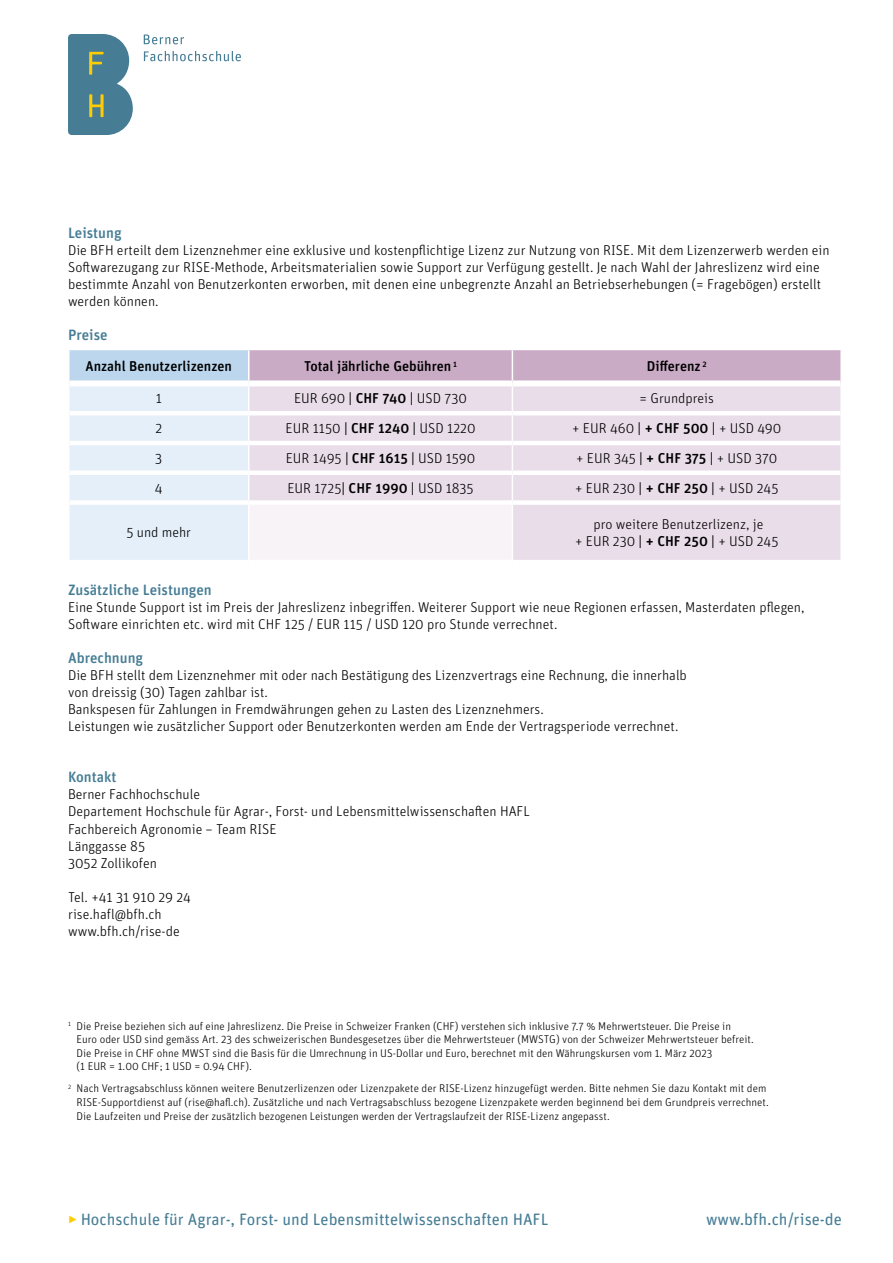
<style>
.page{position:relative;width:893px;height:1263px;background:#fff}
.page>*{position:absolute;margin:0;border:0;box-sizing:border-box;transform-origin:0 0}
.t1{font:16.5px "Unit Rounded Pro";color:#467d95}
.t2{font:500 15px "Unit Rounded Pro";color:#467d95}
.t3{font:300 14.25px/17px "Unit Rounded Pro";color:#000}
.t4{font:500 14.25px "Unit Rounded Pro";color:#000}
.t5{font:300 11.25px/13.6px "Unit Rounded Pro";color:#000}
.s1{font-weight:400}
.s2{font-weight:500}
.s3{font-weight:300;color:#fc0}
</style>
<div class="page">
<svg style="left:68px;top:34px;width:65px;height:101px;background:#618e99"></svg>
<svg style="left:144px;top:35px;width:40px;height:9px"></svg>
<svg style="left:144px;top:51px;width:97px;height:10px"></svg>
<svg style="left:70px;top:350px;width:771px;height:210px;background:#e4dce9"></svg>
<hr style="left:840px;top:473px;width:2px;height:29px;background:#fff">
<hr style="left:248px;top:505px;width:1px;height:55px;background:#fff">
<hr style="left:512px;top:505px;width:1px;height:55px;background:#fff">
<hr style="left:840px;top:502px;width:2px;height:58px;background:#fff">
<div style="left:70px;top:380px;width:179px;height:6px;background:#fff"></div>
<div style="left:249px;top:380px;width:263px;height:6px;background:#fff"></div>
<div style="left:512px;top:380px;width:328px;height:6px;background:#fff"></div>
<div style="left:70px;top:470px;width:179px;height:5px;background:#fff"></div>
<div style="left:249px;top:470px;width:263px;height:5px;background:#fff"></div>
<div style="left:512px;top:470px;width:328px;height:5px;background:#fff"></div>
<hr style="left:70px;top:441px;width:179px;height:4px;background:#fff">
<hr style="left:249px;top:441px;width:263px;height:4px;background:#fff">
<hr style="left:512px;top:441px;width:328px;height:4px;background:#fff">
<hr style="left:70px;top:411px;width:179px;height:4px;background:#fff">
<hr style="left:249px;top:411px;width:263px;height:4px;background:#fff">
<hr style="left:512px;top:411px;width:328px;height:4px;background:#fff">
<div style="left:70px;top:500px;width:179px;height:5px;background:#fff"></div>
<div style="left:249px;top:500px;width:263px;height:5px;background:#fff"></div>
<div style="left:512px;top:500px;width:328px;height:5px;background:#fff"></div>
<p class="t2" style="left:68px;top:222px;width:55px">Leistung</p>
<p class="t3" style="left:68px;top:241px;width:763px">Die BFH erteilt dem Lizenznehmer eine exklusive und kostenpflichtige Lizenz zur Nutzung von RISE. Mit dem Lizenzerwerb werden ein Softwarezugang zur RISE-Methode, Arbeitsmaterialien sowie Support zur Verfügung gestellt. Je nach Wahl der Jahreslizenz wird eine bestimmte Anzahl von Benutzerkonten erworben, mit denen eine unbegrenzte Anzahl an Betriebserhebungen (= Fragebögen) erstellt werden können.</p>
<p class="t2" style="left:68px;top:324px;width:41px">Preise</p>
<p class="t4" style="left:85px;top:356px;width:148px">Anzahl Benutzerlizenzen</p>
<p class="t4" style="left:304px;top:356px;width:155px">Total jährliche Gebühren <sup>1</sup></p>
<p class="t4" style="left:647px;top:356px;width:61px">Differenz <sup>2</sup></p>
<p class="t3" style="left:156px;top:390px;width:8px">1</p>
<p class="t3" style="left:294px;top:390px;width:175px">EUR 690 <span class="s1">|</span> <span class="s2">CHF 740</span> <span class="s1">|</span> USD 730</p>
<p class="t3" style="left:640px;top:390px;width:76px">= Grundpreis</p>
<p class="t3" style="left:155px;top:419px;width:8px">2</p>
<p class="t3" style="left:286px;top:419px;width:191px">EUR 1150 <span class="s1">|</span> <span class="s2">CHF 1240</span> <span class="s1">|</span> USD 1220</p>
<p class="t3" style="left:572px;top:419px;width:211px">+ EUR 460 <span class="s1">|</span> <span class="s2">+ CHF 500</span> <span class="s1">|</span> + USD 490</p>
<p class="t3" style="left:155px;top:449px;width:9px">3</p>
<p class="t3" style="left:286px;top:449px;width:191px">EUR 1495 <span class="s1">|</span> <span class="s2">CHF 1615</span> <span class="s1">|</span> USD 1590</p>
<p class="t3" style="left:576px;top:449px;width:203px">+ EUR 345 <span class="s1">|</span> <span class="s2">+ CHF 375</span> <span class="s1">|</span> + USD 370</p>
<p class="t3" style="left:155px;top:479px;width:9px">4</p>
<p class="t3" style="left:287px;top:479px;width:188px">EUR 1725<span class="s1">|</span> <span class="s2">CHF 1990</span> <span class="s1">|</span> USD 1835</p>
<p class="t3" style="left:575px;top:479px;width:205px">+ EUR 230 <span class="s1">|</span> <span class="s2">+ CHF 250</span> <span class="s1">|</span> + USD 245</p>
<p class="t3" style="left:126px;top:523px;width:66px">5 und mehr</p>
<p class="t3" style="left:575px;top:515px;width:205px;text-align:center">pro weitere Benutzerlizenz, je<br>+ EUR 230 <span class="s1">|</span> <span class="s2">+ CHF 250</span> <span class="s1">|</span> + USD 245</p>
<p class="t2" style="left:68px;top:579px;width:145px">Zusätzliche Leistungen</p>
<p class="t3" style="left:68px;top:599px;width:738px">Eine Stunde Support ist im Preis der Jahreslizenz inbegriffen. Weiterer Support wie neue Regionen erfassen, Masterdaten pflegen,<br>Software einrichten etc. wird mit CHF 125 / EUR 115 / USD 120 pro Stunde verrechnet.</p>
<p class="t2" style="left:68px;top:648px;width:77px">Abrechnung</p>
<p class="t3" style="left:68px;top:667px;width:620px">Die BFH stellt dem Lizenznehmer mit oder nach Bestätigung des Lizenzvertrags eine Rechnung, die innerhalb von dreissig (30) Tagen zahlbar ist.<br>Bankspesen für Zahlungen in Fremdwährungen gehen zu Lasten des Lizenznehmers.<br>Leistungen wie zusätzlicher Support oder Benutzerkonten werden am Ende der Vertragsperiode verrechnet.</p>
<p class="t2" style="left:68px;top:767px;width:50px">Kontakt</p>
<p class="t3" style="left:68px;top:786px;width:464px">Berner Fachhochschule<br>Departement Hochschule für Agrar-, Forst- und Lebensmittelwissenschaften HAFL Fachbereich Agronomie – Team RISE<br>Länggasse 85<br>3052 Zollikofen</p>
<p class="t3" style="left:68px;top:888px;width:125px">Tel. +41 31 910 29 24 rise.hafl@bfh.ch www.bfh.ch/rise-de</p>
<p class="t5" style="left:77px;top:1018px;width:679px;text-indent:-9px"><sup>1</sup> Die Preise beziehen sich auf eine Jahreslizenz. Die Preise in Schweizer Franken (CHF) verstehen sich inklusive 7.7 % Mehrwertsteuer. Die Preise in Euro oder USD sind gemäss Art. 23 des schweizerischen Bundesgesetzes über die Mehrwertsteuer (MWSTG) von der Schweizer Mehrwertsteuer befreit.<br>Die Preise in CHF ohne MWST sind die Basis für die Umrechnung in US-Dollar und Euro, berechnet mit den Währungskursen vom 1. März 2023<br>(1 EUR = 1.00 CHF; 1 USD = 0.94 CHF).</p>
<p class="t5" style="left:77px;top:1081px;width:694px;text-indent:-8px"><sup>2</sup> Nach Vertragsabschluss können weitere Benutzerlizenzen oder Lizenzpakete der RISE-Lizenz hinzugefügt werden. Bitte nehmen Sie dazu Kontakt mit dem<br>RISE-Supportdienst auf (rise@hafl.ch). Zusätzliche und nach Vertragsabschluss bezogene Lizenzpakete werden beginnend bei dem Grundpreis verrechnet.<br>Die Laufzeiten und Preise der zusätzlich bezogenen Leistungen werden der Vertragslaufzeit der RISE-Lizenz angepasst.</p>
<p class="t1" style="left:68px;top:1207px;width:482px"><span class="s3">‣</span> Hochschule für Agrar-, Forst- und Lebensmittelwissenschaften HAFL</p>
<p class="t1" style="left:706px;top:1207px;width:137px">www.bfh.ch/rise-de</p>
</div>
